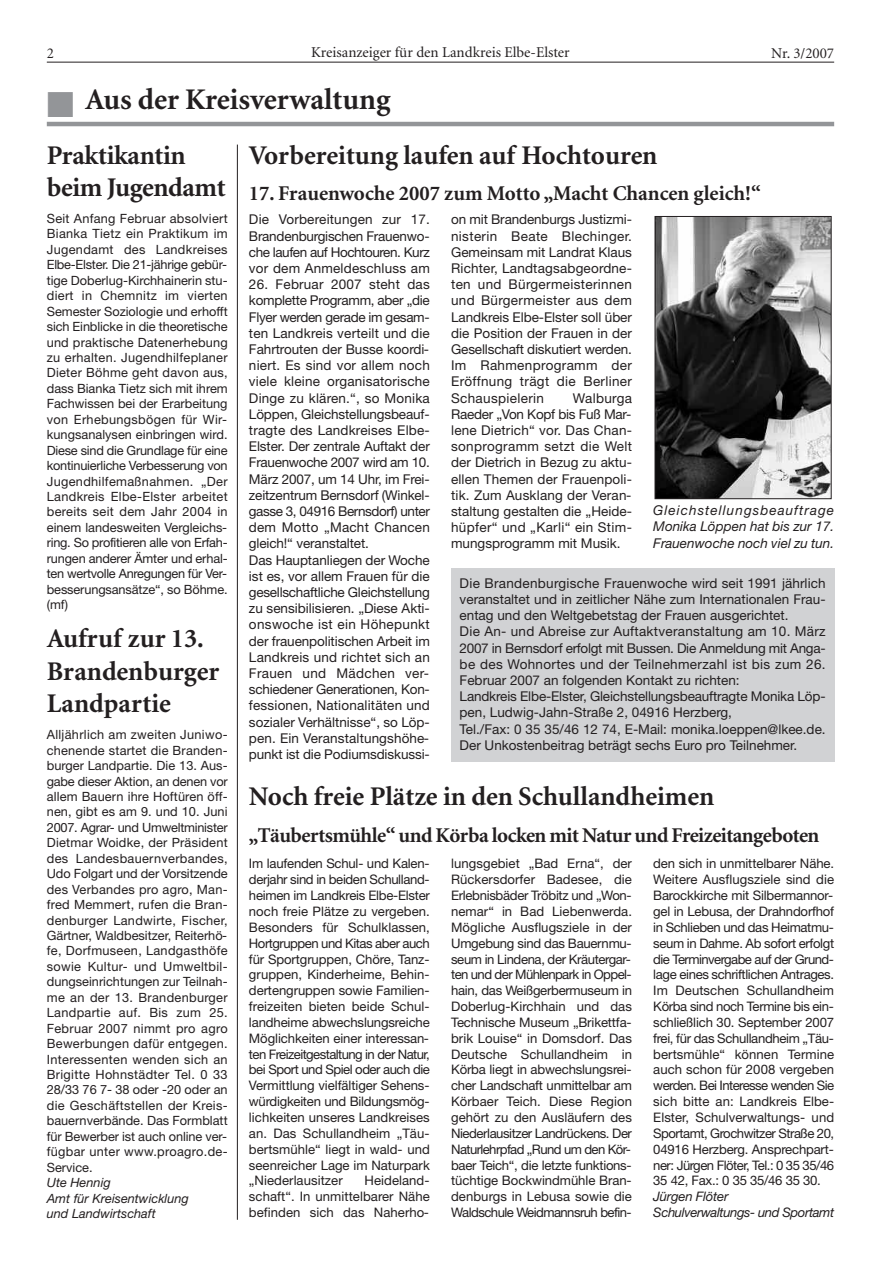
<style>
.page{position:relative;width:881px;height:1263px;background:#fff}
.page>*{position:absolute;margin:0;border:0;box-sizing:border-box;transform-origin:0 0}
.t1{font:700 30px "Minion";color:#231f20}
.t2{font:700 27px/32.5px "Minion";color:#231f20}
.t3{font:700 21px "Minion";letter-spacing:-.025em;color:#231f20}
.t4{font:700 21px "Minion";color:#231f20}
.t5{font:15px "Minion";color:#231f20}
.t6{font:13.5px/16.2px "Helvetica Neue LT";color:#231f20;text-align:justify}
.t7{font:italic 13.5px/16.2px "Helvetica Neue LT";color:#231f20;text-align:justify}
.t8{font:13.2px/15.9px "Helvetica Neue LT";color:#231f20;text-align:justify}
.t9{font:italic 13.2px/15.9px "Helvetica Neue LT";letter-spacing:-.03em;color:#231f20}
.t10{font:12.75px/15.5px "Helvetica Neue LT";letter-spacing:-.01em;color:#231f20;text-align:justify}
.t11{font:italic 12.75px/15.5px "Helvetica Neue LT";color:#231f20}
.s1{color:#939598}
</style>
<div class="page">
<hr style="left:47px;top:62px;width:786px;height:1px;background:#231f20">
<hr style="left:47px;top:122px;width:786px;height:4px;background:#939598">
<hr style="left:237px;top:145px;width:1px;height:1075px;background:#231f20">
<img style="left:656px;top:218px;width:173px;height:279px">
<div style="left:654px;top:216px;width:177px;height:283px;border:1px solid #231f20"></div>
<div style="left:451px;top:568px;width:382px;height:194px;background:#d1d2d4"></div>
<p class="t5" style="left:47px;top:47px;width:9px">2</p>
<p class="t5" style="left:311px;top:47px;width:260px">Kreisanzeiger für den Landkreis Elbe-Elster</p>
<p class="t5" style="left:770px;top:47px;width:65px">Nr. 3/2007</p>
<h1 class="t1" style="left:47px;top:87px;width:345px"><span class="s1">■</span> Aus der Kreisverwaltung</h1>
<h2 class="t2" style="left:47px;top:141px;width:180px">Praktikantin beim Jugendamt</h2>
<p class="t10" style="left:47px;top:212px;width:182px">Seit Anfang Februar absolviert Bianka Tietz ein Praktikum im Jugendamt des Landkreises Elbe-Elster. Die 21-jährige gebür&shy;tige Doberlug-Kirchhainerin stu&shy;diert in Chemnitz im vierten Semester Soziologie und erhofft sich Einblicke in die theoretische und praktische Datenerhebung zu erhalten. Jugendhilfeplaner Dieter Böhme geht davon aus, dass Bianka Tietz sich mit ihrem Fachwissen bei der Erarbeitung von Erhebungsbögen für Wir&shy;kungsanalysen einbringen wird.<br>Diese sind die Grundlage für eine kontinuierliche Verbesserung von Jugendhilfemaßnahmen. „Der Landkreis Elbe-Elster arbeitet bereits seit dem Jahr 2004 in einem landesweiten Vergleichs&shy;ring. So profitieren alle von Erfah&shy;rungen anderer Ämter und erhal&shy;ten wertvolle Anregungen für Ver&shy;besserungsansätze“, so Böhme. (mf)</p>
<h2 class="t2" style="left:47px;top:625px;width:174px">Aufruf zur 13.<br>Brandenburger<br>Landpartie</h2>
<p class="t10" style="left:47px;top:728px;width:182px">Alljährlich am zweiten Juniwo&shy;chenende startet die Branden&shy;burger Landpartie. Die 13. Aus&shy;gabe dieser Aktion, an denen vor allem Bauern ihre Hoftüren öff&shy;nen, gibt es am 9. und 10. Juni 2007. Agrar- und Umweltminister Dietmar Woidke, der Präsident des Landesbauernverbandes, Udo Folgart und der Vorsitzende des Verbandes pro agro, Man&shy;fred Memmert, rufen die Bran&shy;denburger Landwirte, Fischer, Gärtner, Waldbesitzer, Reiterhö&shy;fe, Dorfmuseen, Landgasthöfe sowie Kultur- und Umweltbil&shy;dungseinrichtungen zur Teilnah&shy;me an der 13. Brandenburger Landpartie auf. Bis zum 25.<br>Februar 2007 nimmt pro agro Bewerbungen dafür entgegen.<br>Interessenten wenden sich an Brigitte Hohnstädter Tel. 0 33<br>28/33 76 7- 38 oder -20 oder an die Geschäftstellen der Kreis&shy;bauernverbände. Das Formblatt für Bewerber ist auch online ver&shy;fügbar unter www.proagro.de-Service.</p>
<p class="t11" style="left:47px;top:1176px;width:143px">Ute Hennig<br>Amt für Kreisentwicklung und Landwirtschaft</p>
<h2 class="t2" style="left:249px;top:141px;width:410px">Vorbereitung laufen auf Hochtouren</h2>
<h3 class="t4" style="left:249px;top:185px;width:513px">17. Frauenwoche 2007 zum Motto „Macht Chancen gleich!“</h3>
<p class="t6" style="left:249px;top:213px;width:182px">Die Vorbereitungen zur 17.<br>Brandenburgischen Frauenwo&shy;che laufen auf Hochtouren. Kurz vor dem Anmeldeschluss am</p>
<p class="t6" style="left:249px;top:278px;width:182px;text-align:left">26. Februar 2007 steht das komplette Programm, aber „die<br>Flyer werden gerade im gesam&shy;ten Landkreis verteilt und die<br>Fahrtrouten der Busse koordi&shy;niert. Es sind vor allem noch viele kleine organisatorische<br>Dinge zu klären.“, so Monika<br>Löppen, Gleichstellungsbeauf&shy;tragte des Landkreises Elbe-<br>Elster. Der zentrale Auftakt der<br>Frauenwoche 2007 wird am 10.<br>März 2007, um 14 Uhr, im Frei&shy;zeitzentrum Bernsdorf (Winkel&shy;gasse 3, 04916 Bernsdorf) unter dem Motto „Macht Chancen gleich!“ veranstaltet.<br>Das Hauptanliegen der Woche ist es, vor allem Frauen für die gesellschaftliche Gleichstellung zu sensibilisieren. „Diese Akti&shy;onswoche ist ein Höhepunkt der frauenpolitischen Arbeit im<br>Landkreis und richtet sich an<br>Frauen und Mädchen ver&shy;schiedener Generationen, Kon&shy;fessionen, Nationalitäten und sozialer Verhältnisse“, so Löp&shy;pen. Ein Veranstaltungshöhe&shy;punkt ist die Podiumsdiskussi-</p>
<p class="t6" style="left:451px;top:213px;width:182px">on mit Brandenburgs Justizmi&shy;nisterin Beate Blechinger.<br>Gemeinsam mit Landrat Klaus Richter, Landtagsabgeordne&shy;ten und Bürgermeisterinnen und Bürgermeister aus dem Landkreis Elbe-Elster soll über die Position der Frauen in der Gesellschaft diskutiert werden.<br>Im Rahmenprogramm der Eröffnung trägt die Berliner Schauspielerin</p>
<p class="t6" style="left:451px;top:391px;width:182px;text-indent:122px">Walburga Raeder „Von Kopf bis Fuß Mar&shy;lene Dietrich“ vor. Das Chan&shy;sonprogramm setzt die Welt der Dietrich in Bezug zu aktu&shy;ellen Themen der Frauenpoli&shy;tik. Zum Ausklang der Veran&shy;staltung gestalten die „Heide&shy;hüpfer“ und „Karli“ ein Stim&shy;mungsprogramm mit Musik.</p>
<p class="t7" style="left:653px;top:504px;width:182px">Gleichstellungsbeauftrage Monika Löppen hat bis zur 17.<br>Frauenwoche noch viel zu tun.</p>
<p class="t6" style="left:459px;top:576px;width:367px;text-align:left">Die Brandenburgische Frauenwoche wird seit 1991 jährlich veranstaltet und in zeitlicher Nähe zum Internationalen Frau&shy;entag und den Weltgebetstag der Frauen ausgerichtet.<br>Die An- und Abreise zur Auftaktveranstaltung am 10. März 2007 in Bernsdorf erfolgt mit Bussen. Die Anmeldung mit Anga&shy;be des Wohnortes und der Teilnehmerzahl ist bis zum 26.<br>Februar 2007 an folgenden Kontakt zu richten:<br>Landkreis Elbe-Elster, Gleichstellungsbeauftragte Monika Löp&shy;pen, Ludwig-Jahn-Straße 2, 04916 Herzberg,<br>Tel./Fax: 0 35 35/46 12 74, E-Mail: monika.loeppen@lkee.de.<br>Der Unkostenbeitrag beträgt sechs Euro pro Teilnehmer.</p>
<h2 class="t2" style="left:249px;top:782px;width:466px">Noch freie Plätze in den Schullandheimen</h2>
<h3 class="t3" style="left:249px;top:827px;width:571px">„Täubertsmühle“ und Körba locken mit Natur und Freizeitangeboten</h3>
<p class="t8" style="left:249px;top:857px;width:182px">Im laufenden Schul- und Kalen&shy;derjahr sind in beiden Schulland&shy;heimen im Landkreis Elbe-Elster noch freie Plätze zu vergeben.<br>Besonders für Schulklassen, Hortgruppen und Kitas aber auch für Sportgruppen, Chöre, Tanz&shy;gruppen, Kinderheime, Behin&shy;dertengruppen sowie Familien&shy;freizeiten bieten beide Schul&shy;landheime abwechslungsreiche Möglichkeiten einer interessan&shy;ten Freizeitgestaltung in der Natur, bei Sport und Spiel oder auch die Vermittlung vielfältiger Sehens&shy;würdigkeiten und Bildungsmög&shy;lichkeiten unseres Landkreises an. Das Schullandheim „Täu&shy;bertsmühle“ liegt in wald- und seenreicher Lage im Naturpark „Niederlausitzer</p>
<p class="t8" style="left:451px;top:857px;width:182px">lungsgebiet „Bad Erna“, der Rückersdorfer Badesee, die Erlebnisbäder Tröbitz und „Won&shy;nemar“ in Bad Liebenwerda.<br>Mögliche Ausflugsziele in der Umgebung sind das Bauernmu&shy;seum in Lindena, der Kräutergar&shy;ten und der Mühlenpark in Oppel&shy;hain, das Weißgerbermuseum in Doberlug-Kirchhain und das Technische Museum „Brikettfa&shy;brik Louise“ in Domsdorf. Das Deutsche Schullandheim in Körba liegt in abwechslungsrei&shy;cher Landschaft unmittelbar am Körbaer Teich. Diese Region gehört zu den Ausläufern des Niederlausitzer Landrückens. Der Naturlehrpfad „Rund um den Kör&shy;baer Teich“, die letzte funktions&shy;tüchtige Bockwindmühle Bran&shy;denburgs in Lebusa sowie die Waldschule Weidmannsruh befin-</p>
<p class="t8" style="left:653px;top:857px;width:182px">den sich in unmittelbarer Nähe.<br>Weitere Ausflugsziele sind die Barockkirche mit Silbermannor&shy;gel in Lebusa, der Drahndorfhof in Schlieben und das Heimatmu&shy;seum in Dahme. Ab sofort erfolgt die Terminvergabe auf der Grund&shy;lage eines schriftlichen Antrages.<br>Im Deutschen Schullandheim Körba sind noch Termine bis ein&shy;schließlich 30. September 2007 frei, für das Schullandheim „Täu&shy;bertsmühle“ können Termine auch schon für 2008 vergeben werden. Bei Interesse wenden Sie sich bitte an: Landkreis Elbe-Elster, Schulverwaltungs- und Sportamt, Grochwitzer Straße 20, 04916 Herzberg. Ansprechpart&shy;ner: Jürgen Flöter, Tel.: 0 35 35/46<br>35 42, Fax.: 0 35 35/46 35 30.</p>
<p class="t8" style="left:249px;top:1174px;width:182px;text-indent:115px">Heideland&shy;schaft“. In unmittelbarer Nähe befinden sich das Naherho-</p>
<p class="t9" style="left:653px;top:1190px;width:182px">Jürgen Flöter<br>Schulverwaltungs- und Sportamt</p>
</div>
